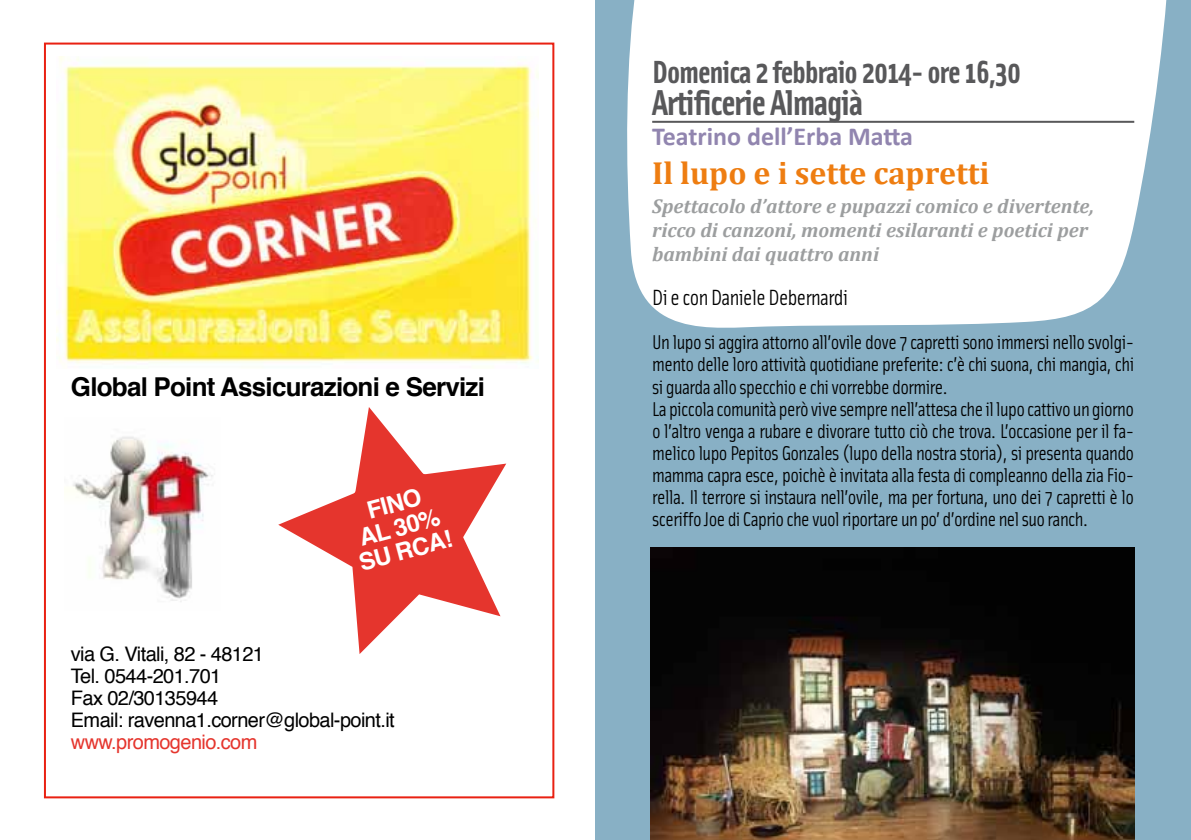
<style>
.page{position:relative;width:1191px;height:840px;background:#fff}
.page>*{position:absolute;margin:0;border:0;box-sizing:border-box;transform-origin:0 0}
.t1{font:700 36px "Solex";letter-spacing:-.03em;color:#58585a}
.t2{font:700 32px "Solex";letter-spacing:-.03em;color:#58585a}
.t3{font:700 32px "Cambria";color:#ee7d11}
.t4{font:700 26px "Helvetica";letter-spacing:-.03em;color:#000}
.t5{font:700 26px "Calibri";color:#9185af}
.t6{font:700 24px/24px "Helvetica";color:#fff;text-align:center}
.t7{font:22px "Solex";letter-spacing:-.03em;color:#000}
.t8{font:20px/22px "Solex";letter-spacing:-.03em;color:#000}
.t9{font:italic 700 20px/24px "Cambria";color:#9c9e9f}
.t10{font:20px/22px "Helvetica";letter-spacing:-.03em;color:#000}
.t11{font:20px "Helvetica";letter-spacing:-.03em;color:#e5352d}
</style>
<div class="page">
<div style="left:595px;top:0;width:596px;height:839px;background:#88b0c5"></div>
<svg style="left:627px;top:0;width:540px;height:328px;background:#f6f9fa"></svg>
<hr style="left:652px;top:121px;width:482px;height:2px;background:#58585a">
<img style="left:650px;top:547px;width:484px;height:292px">
<img style="left:56px;top:57px;width:483px;height:307px">
<img style="left:73px;top:436px;width:140px;height:166px">
<svg style="left:278px;top:407px;width:228px;height:246px"></svg>
<svg style="left:335px;top:463px;width:134px;height:134px;background:#e74a43"></svg>
<h3 class="t4" style="left:71px;top:366px;width:415px">Global Point Assicurazioni e Servizi</h3>
<p class="t6" style="left:344px;top:504px;width:97px;rotate:-15deg">FINO<br>AL 30%<br>SU RCA!</p>
<p class="t10" style="left:71px;top:643px;width:325px">via G. Vitali, 82 - 48121<br>Tel. 0544-201.701<br>Fax 02/30135944<br>Email: ravenna1.corner@global-point.it</p>
<p class="t11" style="left:71px;top:726px;width:188px">www.promogenio.com</p>
<h2 class="t2" style="left:652px;top:51px;width:371px">Domenica 2 febbraio 2014- ore 16,30</h2>
<h1 class="t1" style="left:652px;top:79px;width:212px">Artificerie Almagià</h1>
<h3 class="t5" style="left:652px;top:120px;width:262px">Teatrino dell’Erba Matta</h3>
<h2 class="t3" style="left:652px;top:153px;width:339px">Il lupo e i sette capretti</h2>
<p class="t9" style="left:652px;top:194px;width:443px">Spettacolo d’attore e pupazzi comico e divertente, ricco di canzoni, momenti esilaranti e poetici per bambini dai quattro anni</p>
<p class="t7" style="left:652px;top:283px;width:197px">Di e con Daniele Debernardi</p>
<p class="t8" style="left:652px;top:330px;width:483px">Un lupo si aggira attorno all’ovile dove 7 capretti sono immersi nello svolgi&shy;mento delle loro attività quotidiane preferite: c’è chi suona, chi mangia, chi si guarda allo specchio e chi vorrebbe dormire.<br>La piccola comunità però vive sempre nell’attesa che il lupo cattivo un giorno o l’altro venga a rubare e divorare tutto ciò che trova. L’occasione per il fa&shy;melico lupo Pepitos Gonzales (lupo della nostra storia), si presenta quando mamma capra esce, poichè è invitata alla festa di compleanno della zia Fio&shy;rella. Il terrore si instaura nell’ovile, ma per fortuna, uno dei 7 capretti è lo sceriffo Joe di Caprio che vuol riportare un po’ d’ordine nel suo ranch.</p>
</div>
